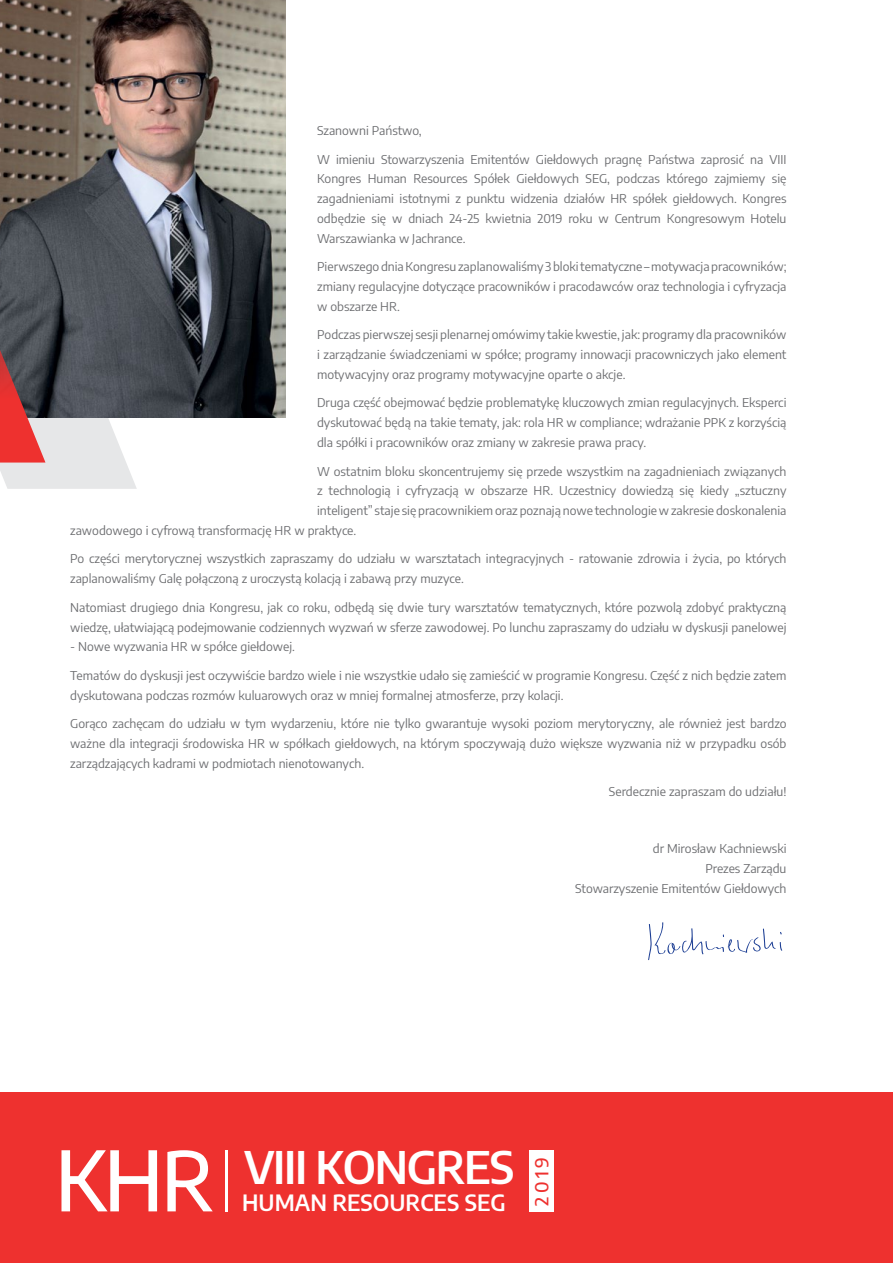
<style>
.page{position:relative;width:893px;height:1263px;background:#fff}
.page>*{position:absolute;margin:0;border:0;box-sizing:border-box;transform-origin:0 0}
.t1{font:500 82.65px "Encode Sans";color:#fff}
.t2{font:600 44.1px "Encode Sans";letter-spacing:-.03em;color:#fff}
.t3{font:600 22.05px "Encode Sans";color:#fff}
.t4{font:500 18px "Encode Sans";color:#ee312f}
.t5{font:12.15px/19.8px "Encode Sans";color:#6d6e71;text-align:justify}
.s1{font-size:81.75px}
</style>
<div class="page">
<div style="left:0;top:1092px;width:893px;height:171px;background:#ee312f"></div>
<svg style="left:648px;top:922px;width:134px;height:38px"></svg>
<div style="left:529px;top:1150px;width:25px;height:61px;background:#fff"></div>
<hr style="left:225px;top:1150px;width:2px;height:61px;background:#fff">
<img style="left:0;top:0;width:285px;height:417px">
<svg style="left:0;top:193px;width:137px;height:296px"></svg>
<p class="t5" style="left:317px;top:120px;width:106px">Szanowni Państwo,</p>
<p class="t5" style="left:317px;top:149px;width:471px">W imieniu Stowarzyszenia Emitentów Giełdowych pragnę Państwa zaprosić na VIII Kongres Human Resources Spółek Giełdowych SEG, podczas którego zajmiemy się zagadnieniami istotnymi z punktu widzenia działów HR spółek giełdowych. Kongres odbędzie się w dniach 24-25 kwietnia 2019 roku w Centrum Kongresowym Hotelu Warszawianka w Jachrance.</p>
<p class="t5" style="left:317px;top:256px;width:471px">Pierwszego dnia Kongresu zaplanowaliśmy 3 bloki tematyczne – motywacja pracowników; zmiany regulacyjne dotyczące pracowników i pracodawców oraz technologia i cyfryzacja w obszarze HR.</p>
<p class="t5" style="left:317px;top:324px;width:471px">Podczas pierwszej sesji plenarnej omówimy takie kwestie, jak: programy dla pracowników i zarządzanie świadczeniami w spółce; programy innowacji pracowniczych jako element motywacyjny oraz programy motywacyjne oparte o akcje.</p>
<p class="t5" style="left:317px;top:392px;width:471px">Druga część obejmować będzie problematykę kluczowych zmian regulacyjnych. Eksperci dyskutować będą na takie tematy, jak: rola HR w compliance; wdrażanie PPK z korzyścią dla spółki i pracowników oraz zmiany w zakresie prawa pracy.</p>
<p class="t5" style="left:317px;top:460px;width:471px">W ostatnim bloku skoncentrujemy się przede wszystkim na zagadnieniach związanych</p>
<p class="t5" style="left:317px;top:480px;width:471px">z technologią i cyfryzacją w obszarze HR. Uczestnicy dowiedzą się kiedy „sztuczny</p>
<p class="t5" style="left:317px;top:500px;width:471px">inteligent” staje się pracownikiem oraz poznają nowe technologie w zakresie doskonalenia</p>
<p class="t5" style="left:70px;top:520px;width:288px">zawodowego i cyfrową transformację HR w praktyce.</p>
<p class="t5" style="left:70px;top:548px;width:718px">Po części merytorycznej wszystkich zapraszamy do udziału w warsztatach integracyjnych - ratowanie zdrowia i życia, po których zaplanowaliśmy Galę połączoną z uroczystą kolacją i zabawą przy muzyce.</p>
<p class="t5" style="left:70px;top:597px;width:718px">Natomiast drugiego dnia Kongresu, jak co roku, odbędą się dwie tury warsztatów tematycznych, które pozwolą zdobyć praktyczną wiedzę, ułatwiającą podejmowanie codziennych wyzwań w sferze zawodowej. Po lunchu zapraszamy do udziału w dyskusji panelowej</p>
<p class="t5" style="left:70px;top:636px;width:226px">- Nowe wyzwania HR w spółce giełdowej.</p>
<p class="t5" style="left:70px;top:665px;width:718px">Tematów do dyskusji jest oczywiście bardzo wiele i nie wszystkie udało się zamieścić w programie Kongresu. Część z nich będzie zatem dyskutowana podczas rozmów kuluarowych oraz w mniej formalnej atmosferze, przy kolacji.</p>
<p class="t5" style="left:70px;top:713px;width:718px">Gorąco zachęcam do udziału w tym wydarzeniu, które nie tylko gwarantuje wysoki poziom merytoryczny, ale również jest bardzo ważne dla integracji środowiska HR w spółkach giełdowych, na którym spoczywają dużo większe wyzwania niż w przypadku osób zarządzających kadrami w podmiotach nienotowanych.</p>
<p class="t5" style="left:609px;top:781px;width:179px">Serdecznie zapraszam do udziału!</p>
<p class="t5" style="left:575px;top:838px;width:213px;text-align:right">dr Mirosław Kachniewski<br>Prezes Zarządu<br>Stowarzyszenie Emitentów Giełdowych</p>
<h1 class="t1" style="left:55px;top:1122px;width:161px">KH<span class="s1">R</span></h1>
<h2 class="t2" style="left:244px;top:1135px;width:272px">VIII KONGRES</h2>
<h3 class="t3" style="left:242px;top:1187px;width:265px">HUMAN RESOURCES SEG</h3>
<h3 class="t4" style="left:529px;top:1206px;width:50px;rotate:-90deg">2019</h3>
</div>
